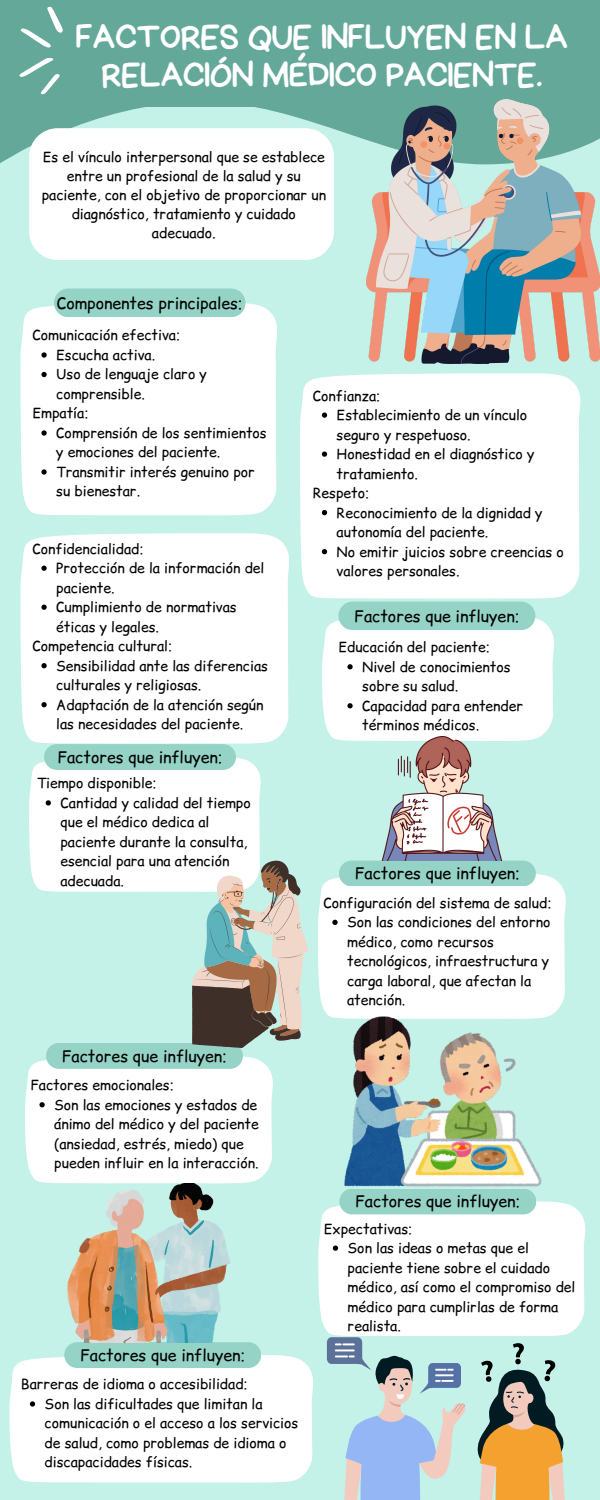
<style>
.page{position:relative;width:600px;height:1500px;background:#c4f1e8}
.page>*{position:absolute;margin:0;border:0;box-sizing:border-box;transform-origin:0 0}
.t1{font:35.3px/37.5px "Handyman";color:#fff;text-align:center}
.t2{font:16px "Comic Relief";color:#000}
.t3{font:14px/19.5px "Comic Relief";color:#000}
</style>
<div class="page">
<div style="left:21px;top:533px;width:268px;height:211px;background:#fff"></div>
<div style="left:338px;top:602px;width:197px;height:28px;background:#95d3c6;border-radius:14px"></div>
<div style="left:44px;top:744px;width:192px;height:26px;background:#95d3c6;border-radius:13px"></div>
<div style="left:318px;top:874px;width:248px;height:145px;background:#fff"></div>
<div style="left:339px;top:861px;width:197px;height:25px;background:#95d3c6;border-radius:13px"></div>
<svg style="left:0;top:107px;width:366px;height:56px"></svg>
<div style="left:0;top:0;width:600px;height:107px;background:#64a89a"></div>
<div style="left:21px;top:303px;width:256px;height:212px;background:#fff"></div>
<div style="left:54px;top:289px;width:191px;height:28px;background:#95d3c6;border-radius:14px"></div>
<div style="left:300px;top:373px;width:280px;height:225px;background:#fff"></div>
<svg style="left:19px;top:6px;width:44px;height:89px"></svg>
<div style="left:29px;top:128px;width:305px;height:132px;background:#fff"></div>
<img style="left:366px;top:100px;width:234px;height:263px">
<div style="left:46px;top:1043px;width:197px;height:26px;background:#95d3c6;border-radius:13px"></div>
<div style="left:339px;top:1189px;width:197px;height:25px;background:#95d3c6;border-radius:13px"></div>
<div style="left:9px;top:1355px;width:304px;height:128px;background:#fff"></div>
<div style="left:64px;top:1342px;width:197px;height:26px;background:#95d3c6;border-radius:13px"></div>
<img style="left:68px;top:1183px;width:162px;height:159px">
<img style="left:344px;top:1017px;width:197px;height:170px">
<img style="left:381px;top:741px;width:122px;height:120px">
<svg style="left:41px;top:566px;width:6px;height:5px"></svg>
<svg style="left:41px;top:605px;width:6px;height:5px"></svg>
<svg style="left:41px;top:663px;width:6px;height:5px"></svg>
<svg style="left:41px;top:702px;width:6px;height:5px"></svg>
<svg style="left:322px;top:616px;width:232px;height:125px;background:#f2f9f8"></svg>
<svg style="left:29px;top:758px;width:279px;height:290px"></svg>
<svg style="left:332px;top:920px;width:6px;height:5px"></svg>
<svg style="left:41px;top:352px;width:6px;height:6px"></svg>
<svg style="left:41px;top:372px;width:6px;height:5px"></svg>
<svg style="left:41px;top:430px;width:6px;height:6px"></svg>
<svg style="left:41px;top:469px;width:6px;height:6px"></svg>
<svg style="left:322px;top:413px;width:5px;height:5px"></svg>
<svg style="left:322px;top:452px;width:5px;height:5px"></svg>
<svg style="left:322px;top:510px;width:5px;height:5px"></svg>
<svg style="left:322px;top:549px;width:5px;height:5px"></svg>
<svg style="left:25px;top:1056px;width:248px;height:127px;background:#f4faf9"></svg>
<svg style="left:318px;top:1202px;width:267px;height:298px"></svg>
<svg style="left:30px;top:1401px;width:5px;height:6px"></svg>
<p class="t1" style="left:76px;top:19px;width:493px">FACTORES QUE INFLUYEN EN LA<br>RELACIÓN MÉDICO PACIENTE.</p>
<p class="t3" style="left:42px;top:146px;width:286px;line-height:19.1px;text-align:center">Es el vínculo interpersonal que se establece entre un profesional de la salud y su paciente, con el objetivo de proporcionar un diagnóstico, tratamiento y cuidado adecuado.</p>
<p class="t2" style="left:57px;top:291px;width:188px">Componentes principales:</p>
<p class="t3" style="left:32px;top:325px;width:149px">Comunicación efectiva:</p>
<p class="t3" style="left:56px;top:344px;width:100px">Escucha activa.</p>
<h2 class="t3" style="left:56px;top:364px;width:152px">Uso de lenguaje claro y comprensible.</h2>
<p class="t3" style="left:32px;top:403px;width:58px">Empatía:</p>
<p class="t3" style="left:56px;top:422px;width:212px">Comprensión de los sentimientos y emociones del paciente.</p>
<p class="t3" style="left:56px;top:461px;width:200px">Transmitir interés genuino por su bienestar.</p>
<p class="t3" style="left:32px;top:538px;width:113px">Confidencialidad:</p>
<p class="t3" style="left:56px;top:558px;width:210px">Protección de la información del paciente.</p>
<p class="t3" style="left:56px;top:597px;width:182px">Cumplimiento de normativas éticas y legales.</p>
<p class="t3" style="left:32px;top:636px;width:141px">Competencia cultural:</p>
<p class="t3" style="left:56px;top:655px;width:213px">Sensibilidad ante las diferencias culturales y religiosas.</p>
<p class="t3" style="left:56px;top:694px;width:209px">Adaptación de la atención según las necesidades del paciente.</p>
<p class="t2" style="left:57px;top:745px;width:167px">Factores que influyen:</p>
<p class="t3" style="left:37px;top:773px;width:121px">Tiempo disponible:</p>
<p class="t3" style="left:60px;top:792px;width:192px">Cantidad y calidad del tiempo que el médico dedica al paciente durante la consulta, esencial para una atención adecuada.</p>
<p class="t3" style="left:313px;top:385px;width:69px">Confianza:</p>
<h2 class="t3" style="left:337px;top:405px;width:192px">Establecimiento de un vínculo seguro y respetuoso.</h2>
<p class="t3" style="left:337px;top:444px;width:199px">Honestidad en el diagnóstico y tratamiento.</p>
<p class="t3" style="left:313px;top:483px;width:58px">Respeto:</p>
<p class="t3" style="left:337px;top:502px;width:207px">Reconocimiento de la dignidad y autonomía del paciente.</p>
<h2 class="t3" style="left:337px;top:541px;width:229px">No emitir juicios sobre creencias o valores personales.</h2>
<p class="t2" style="left:354px;top:604px;width:167px">Factores que influyen:</p>
<p class="t3" style="left:338px;top:637px;width:153px">Educación del paciente:</p>
<p class="t3" style="left:362px;top:656px;width:150px">Nivel de conocimientos sobre su salud.</p>
<p class="t3" style="left:362px;top:695px;width:163px">Capacidad para entender términos médicos.</p>
<h1 class="t2" style="left:355px;top:862px;width:167px">Factores que influyen:</h1>
<p class="t3" style="left:323px;top:892px;width:230px">Configuración del sistema de salud:</p>
<p class="t3" style="left:347px;top:912px;width:205px">Son las condiciones del entorno médico, como recursos tecnológicos, infraestructura y carga laboral, que afectan la atención.</p>
<p class="t2" style="left:62px;top:1044px;width:167px">Factores que influyen:</p>
<p class="t3" style="left:30px;top:1075px;width:145px">Factores emocionales:</p>
<p class="t3" style="left:54px;top:1094px;width:206px">Son las emociones y estados de ánimo del médico y del paciente (ansiedad, estrés, miedo) que pueden influir en la interacción.</p>
<p class="t2" style="left:80px;top:1343px;width:167px">Factores que influyen:</p>
<p class="t3" style="left:21px;top:1374px;width:228px">Barreras de idioma o accesibilidad:</p>
<p class="t3" style="left:45px;top:1393px;width:255px">Son las dificultades que limitan la comunicación o el acceso a los servicios de salud, como problemas de idioma o discapacidades físicas.</p>
<h2 class="t2" style="left:355px;top:1190px;width:167px">Factores que influyen:</h2>
<p class="t3" style="left:324px;top:1218px;width:90px">Expectativas:</p>
<h2 class="t3" style="left:348px;top:1238px;width:229px">Son las ideas o metas que el paciente tiene sobre el cuidado médico, así como el compromiso del médico para cumplirlas de forma realista.</h2>
</div>
